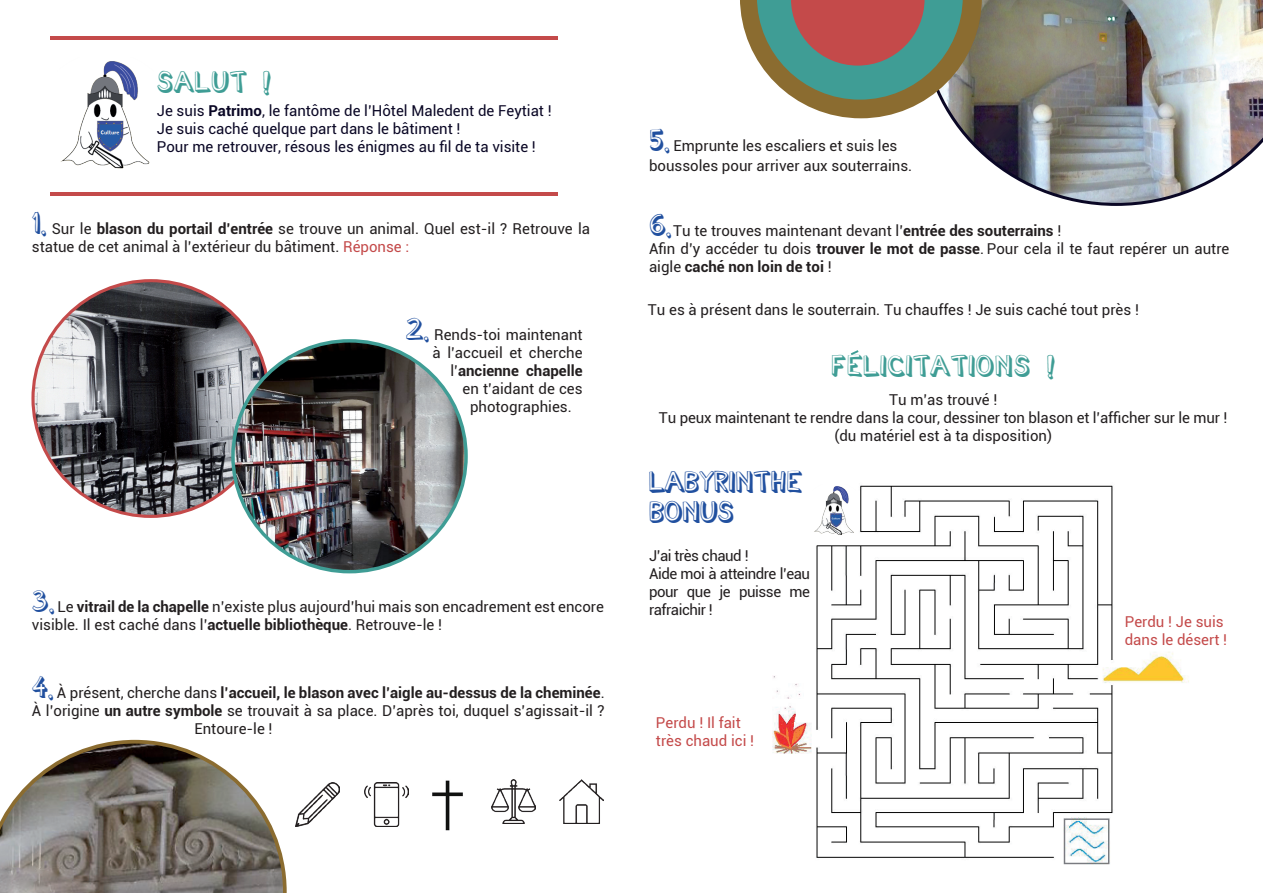
<style>
.page{position:relative;width:1263px;height:893px;background:#fff}
.page>*{position:absolute;margin:0;border:0;box-sizing:border-box;transform-origin:0 0}
.t1{font:31.5px "Cartoonish";color:#3f9d95}
.t2{font:31.5px "Cartoonish";letter-spacing:-.03em;color:#21509f}
.t3{font:15px/18px "Roboto";color:#231f20}
.t4{font:15px/18px "Roboto";color:#0a0725}
.t5{font:700 15px "Roboto";color:#231f20}
.t6{font:15px/18px "Roboto";letter-spacing:-.03em;color:#231f20}
.t7{font:15px/18px "Roboto";color:#c44a4a}
.s1{font-weight:700}
.s2{font-family:"Cartoonish";font-size:31.5px;color:#21509f}
.s3{color:#c44a4a}
.s4{font-weight:400}
.s5{font-family:"Cartoonish";font-weight:400;font-size:31.5px;color:#21509f}
</style>
<div class="page">
<img style="left:60px;top:61px;width:90px;height:108px">
<hr style="left:50px;top:36px;width:507px;height:3px;background:#c44a4a">
<hr style="left:50px;top:192px;width:507px;height:3px;background:#c44a4a">
<img style="left:33px;top:281px;width:236px;height:235px;border-radius:50%">
<svg style="left:0;top:740px;width:287px;height:153px"></svg>
<img style="left:772px;top:485px;width:417px;height:380px">
<img style="left:812px;top:485px;width:43px;height:52px">
<img style="left:432px;top:780px;width:31px;height:51px">
<img style="left:295px;top:782px;width:44px;height:44px">
<img style="left:364px;top:782px;width:44px;height:44px">
<img style="left:492px;top:779px;width:44px;height:45px">
<img style="left:559px;top:779px;width:44px;height:45px">
<svg style="left:851px;top:350px;width:7px;height:5px"></svg>
<img style="left:233px;top:341px;width:233px;height:231px;border-radius:50%">
<img style="left:951px;top:0;width:312px;height:206px">
<svg style="left:740px;top:0;width:242px;height:118px;background:#8e8877"></svg>
<h1 class="t1" style="left:157px;top:70px;width:116px">SALUT !</h1>
<p class="t4" style="left:157px;top:101px;width:396px">Je suis <span class="s1">Patrimo</span>, le fantôme de l’Hôtel Maledent de Feytiat !<br>Je suis caché quelque part dans le bâtiment !<br>Pour me retrouver, résous les énigmes au fil de ta visite !</p>
<p class="t3" style="left:32px;top:219px;width:560px"><span class="s2">1.</span> Sur le <span class="s1">blason du portail d’entrée</span> se trouve un animal. Quel est-il ? Retrouve la statue de cet animal à l’extérieur du bâtiment. <span class="s3">Réponse :</span></p>
<p class="t3" style="left:405px;top:326px;width:179px"><span class="s2">2.</span> Rends-toi maintenant</p>
<p class="t3" style="left:432px;top:344px;width:152px">à l’accueil et cherche</p>
<p class="t5" style="left:450px;top:360px;width:134px"><span class="s4">l’</span>ancienne chapelle</p>
<p class="t3" style="left:462px;top:380px;width:122px">en t’aidant de ces</p>
<p class="t3" style="left:470px;top:398px;width:103px">photographies.</p>
<p class="t3" style="left:32px;top:597px;width:574px"><span class="s2">3.</span> Le <span class="s1">vitrail de la chapelle</span> n’existe plus aujourd’hui mais son encadrement est encore visible. Il est caché dans l’<span class="s1">actuelle bibliothèque</span>. Retrouve-le !</p>
<p class="t5" style="left:32px;top:682px;width:574px"><span class="s5">4.</span> <span class="s4">À présent, cherche dans</span> l’accueil, le blason avec l’aigle au-dessus de la cheminée<span class="s4">.</span></p>
<p class="t3" style="left:32px;top:701px;width:574px">À l’origine <span class="s1">un autre symbole</span> se trouvait à sa place. D’après toi, duquel s’agissait-il ?</p>
<p class="t3" style="left:194px;top:719px;width:80px">Entoure-le !</p>
<p class="t3" style="left:649px;top:136px;width:265px;line-height:19.8px"><span class="s2">5.</span> Emprunte les escaliers et suis les boussoles pour arriver aux souterrains.</p>
<p class="t3" style="left:649px;top:221px;width:582px"><span class="s2">6.</span> Tu te trouves maintenant devant l’<span class="s1">entrée des souterrains</span> !<br>Afin d’y accéder tu dois <span class="s1">trouver le mot de passe</span>. Pour cela il te faut repérer un autre aigle <span class="s1">caché non loin de toi</span> !</p>
<p class="t3" style="left:648px;top:300px;width:492px">Tu es à présent dans le souterrain. Tu chauffes ! Je suis caché tout près !</p>
<h1 class="t1" style="left:831px;top:354px;width:226px">FELICITATIONS !</h1>
<p class="t3" style="left:659px;top:390px;width:570px;text-align:center">Tu m’as trouvé !<br>Tu peux maintenant te rendre dans la cour, dessiner ton blason et l’afficher sur le mur ! (du matériel est à ta disposition)</p>
<h1 class="t2" style="left:648px;top:471px;width:156px">LABYRINTHE</h1>
<h1 class="t2" style="left:649px;top:501px;width:87px">BONUS</h1>
<p class="t6" style="left:649px;top:546px;width:163px">J’ai très chaud !<br>Aide moi à atteindre l’eau pour que je puisse me rafraichir !</p>
<p class="t7" style="left:656px;top:713px;width:100px">Perdu ! Il fait très chaud ici !</p>
<p class="t7" style="left:1125px;top:612px;width:104px">Perdu ! Je suis dans le désert !</p>
</div>
